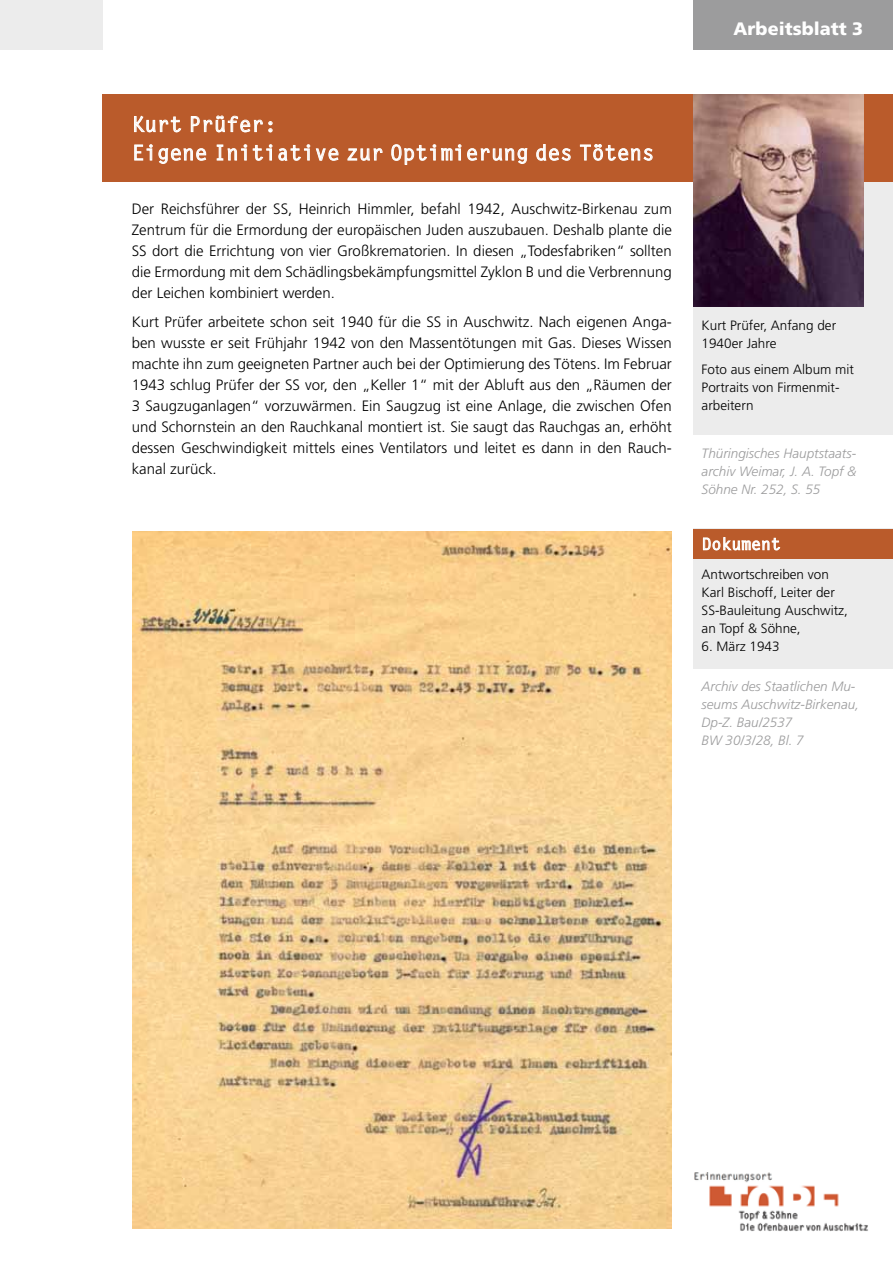
<style>
.page{position:relative;width:893px;height:1263px;background:#fff}
.page>*{position:absolute;margin:0;border:0;box-sizing:border-box;transform-origin:0 0}
.t1{font:700 21px/28.5px "Letter Gothic";color:#fff}
.t2{font:900 18px "Frutiger";color:#fff}
.t3{font:700 16.5px "Letter Gothic";color:#fff}
.t4{font:300 15px/21px "Frutiger";color:#000;text-align:justify}
.t5{font:300 13.5px/18px "Frutiger";color:#000}
.t6{font:italic 300 13.5px/18px "Frutiger";color:#9c9c9d}
</style>
<div class="page">
<div style="left:693px;top:528px;width:200px;height:141px;background:#ececec"></div>
<div style="left:693px;top:0;width:200px;height:50px;background:#9c9c9d"></div>
<div style="left:693px;top:153px;width:200px;height:281px;background:#ececec"></div>
<div style="left:102px;top:94px;width:791px;height:87px;background:#ba5b2b"></div>
<svg style="left:134px;top:115px;width:48px;height:18px"></svg>
<svg style="left:191px;top:115px;width:81px;height:18px"></svg>
<svg style="left:134px;top:144px;width:73px;height:20px"></svg>
<svg style="left:216px;top:144px;width:123px;height:17px"></svg>
<svg style="left:347px;top:148px;width:36px;height:13px"></svg>
<svg style="left:391px;top:144px;width:137px;height:21px"></svg>
<svg style="left:536px;top:144px;width:35px;height:17px"></svg>
<svg style="left:580px;top:144px;width:73px;height:17px"></svg>
<img style="left:693px;top:94px;width:170px;height:213px">
<img style="left:133px;top:531px;width:539px;height:698px">
<img style="left:694px;top:1172px;width:174px;height:60px">
<div style="left:0;top:0;width:102px;height:50px;background:#ececec"></div>
<div style="left:693px;top:529px;width:200px;height:29px;background:#ba5b2b"></div>
<svg style="left:703px;top:537px;width:78px;height:14px"></svg>
<p class="t2" style="left:734px;top:18px;width:131px">Arbeitsblatt 3</p>
<h1 class="t1" style="left:132px;top:110px;width:524px">Kurt Prüfer:<br>Eigene Initiative zur Optimierung des Tötens</h1>
<p class="t4" style="left:132px;top:198px;width:542px">Der Reichsführer der SS, Heinrich Himmler, befahl 1942, Auschwitz-Birkenau zum Zentrum für die Ermordung der europäischen Juden auszubauen. Deshalb plante die SS dort die Errichtung von vier Großkrematorien. In diesen „Todesfabriken“ sollten die Ermordung mit dem Schädlingsbekämpfungsmittel Zyklon B und die Verbrennung der Leichen kombiniert werden.</p>
<p class="t4" style="left:132px;top:312px;width:542px">Kurt Prüfer arbeitete schon seit 1940 für die SS in Auschwitz. Nach eigenen Anga&shy;ben wusste er seit Frühjahr 1942 von den Massentötungen mit Gas. Dieses Wissen machte ihn zum geeigneten Partner auch bei der Optimierung des Tötens. Im Februar 1943 schlug Prüfer der SS vor, den „Keller 1“ mit der Abluft aus den „Räumen der 3 Saugzuganlagen“ vorzuwärmen. Ein Saugzug ist eine Anlage, die zwischen Ofen und Schornstein an den Rauchkanal montiert ist. Sie saugt das Rauchgas an, erhöht dessen Geschwindigkeit mittels eines Ventilators und leitet es dann in den Rauch&shy;kanal zurück.</p>
<p class="t5" style="left:702px;top:316px;width:136px">Kurt Prüfer, Anfang der<br>1940er Jahre</p>
<p class="t5" style="left:702px;top:360px;width:154px">Foto aus einem Album mit<br>Portraits von Firmenmit&shy;arbeitern</p>
<p class="t6" style="left:702px;top:444px;width:156px;text-align:justify">Thüringisches Hauptstaats&shy;archiv Weimar, J. A. Topf &amp; Söhne Nr. 252, S. 55</p>
<p class="t3" style="left:702px;top:534px;width:81px">Dokument</p>
<p class="t5" style="left:702px;top:566px;width:148px">Antwortschreiben von<br>Karl Bischoff, Leiter der<br>SS-Bauleitung Auschwitz, an Topf &amp; Söhne,</p>
<p class="t5" style="left:702px;top:638px;width:80px">6. März 1943</p>
<p class="t6" style="left:702px;top:677px;width:159px">Archiv des Staatlichen Mu&shy;seums Auschwitz-Birkenau,<br>Dp-Z. Bau/2537<br>BW 30/3/28, Bl. 7</p>
</div>
